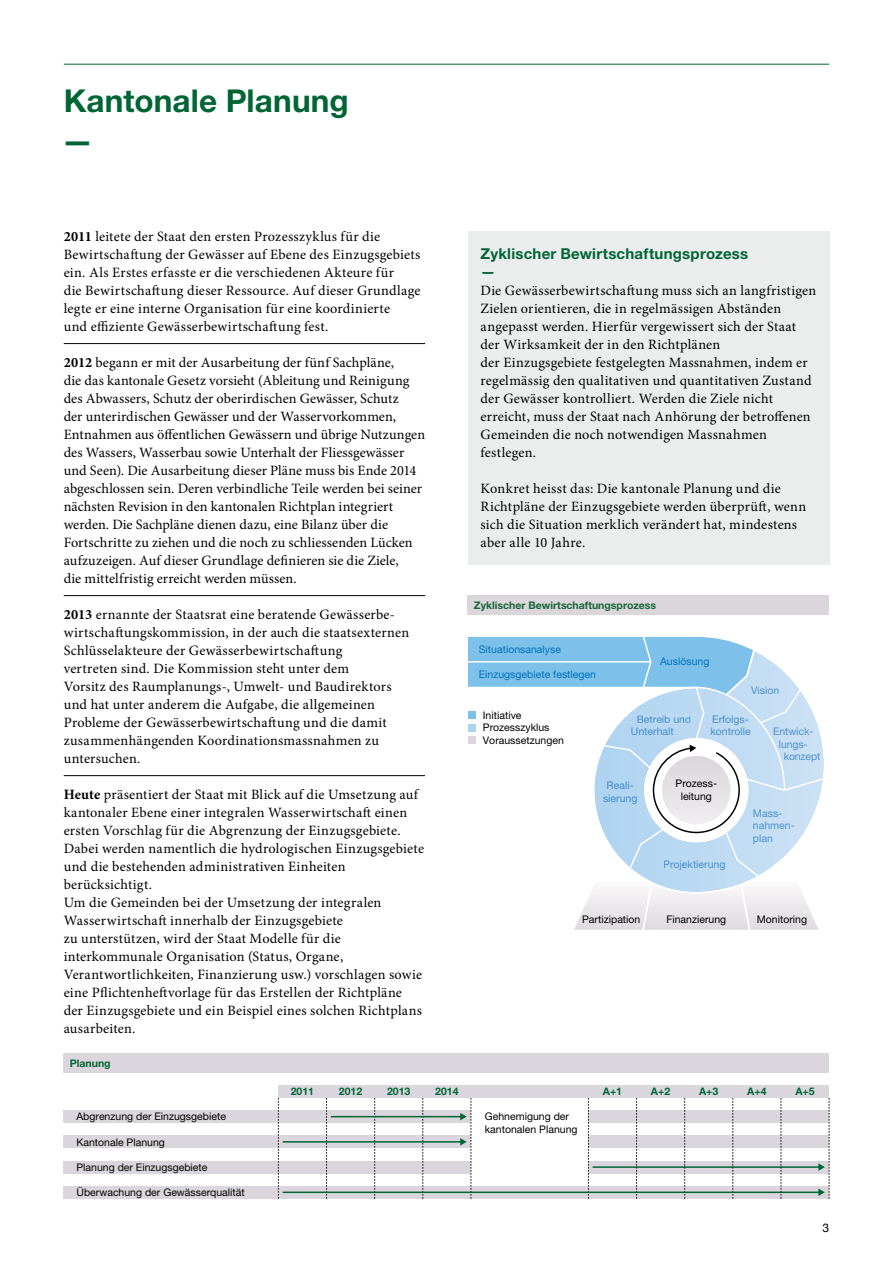
<style>
.page{position:relative;width:893px;height:1263px;background:#fff}
.page>*{position:absolute;margin:0;border:0;box-sizing:border-box;transform-origin:0 0}
.t1{font:700 31.5px/40.5px "Helvetica Neue";letter-spacing:.005em;color:#006535}
.t2{font:700 15px/18px "Helvetica Neue";letter-spacing:.015em;color:#006535}
.t3{font:14.25px/18px "Minion Pro";letter-spacing:.015em;color:#000}
.t4{font:12px "Helvetica Neue";color:#000}
.t5{font:10.5px/12.6px "Helvetica Neue";color:#000}
.t6{font:10.5px "Helvetica Neue";color:#0072bc}
.t7{font:700 10.5px "Helvetica Neue";color:#006535}
.t8{font:700 10.5px "Helvetica Neue";color:#166537}
.t9{font:10.5px/12.6px "Helvetica Neue";color:#4e91cd}
.t10{font:10.5px "Helvetica Neue";letter-spacing:-.01em;color:#5092ce}
.t11{font:10.5px/12.6px "Helvetica Neue";color:#488fcc}
.t12{font:10.5px/12.6px "Helvetica Neue";color:#4b90cd}
.t13{font:10.5px "Helvetica Neue";color:#4a90cd}
.t14{font:10.5px/12.6px "Helvetica Neue";color:#458ecc;text-align:center}
.s1{font-weight:700}
.s2{color:#478ecc}
.s3{color:#498fcd}
.s4{color:#4a90cd}
.s5{color:#498fcc}
.s6{color:#4f91cd}
.s7{color:#5192ce}
.s8{color:#4f91ce}
.s9{color:#5392ce}
.s10{color:#4d90cd}
.s11{color:#4e90cd}
.s12{color:#468dcb}
.s13{color:#458dcb}
.s14{color:#4890cd}
.s15{color:#4b90cd}
</style>
<div class="page">
<hr style="left:64px;top:64px;width:765px;height:1px;background:#006535">
<hr style="left:64px;top:343px;width:361px;height:1px;background:#000">
<hr style="left:64px;top:595px;width:361px;height:1px;background:#000">
<hr style="left:64px;top:775px;width:361px;height:1px;background:#000">
<img style="left:574px;top:894px;width:245px;height:36px">
<div style="left:468px;top:596px;width:361px;height:19px;background:#dbd6dc"></div>
<svg style="left:468px;top:636px;width:280px;height:258px"></svg>
<svg style="left:593px;top:648px;width:231px;height:246px"></svg>
<div style="left:754px;top:809px;width:28px;height:8px;background:#c5def4"></div>
<div style="left:754px;top:822px;width:40px;height:7px;background:#c5def4"></div>
<div style="left:754px;top:834px;width:18px;height:10px;background:#c4def4"></div>
<div style="left:278px;top:1085px;width:551px;height:13px;background:#dbd6dd"></div>
<div style="left:64px;top:1110px;width:407px;height:13px;background:#dbd6dd"></div>
<div style="left:64px;top:1135px;width:407px;height:13px;background:#dbd6dd"></div>
<div style="left:64px;top:1186px;width:765px;height:12px;background:#dbd6dd"></div>
<div style="left:64px;top:1161px;width:407px;height:12px;background:#dbd6dd"></div>
<div style="left:588px;top:1110px;width:241px;height:13px;background:#dbd6dd"></div>
<div style="left:588px;top:1135px;width:241px;height:13px;background:#dbd6dd"></div>
<div style="left:588px;top:1161px;width:241px;height:12px;background:#dbd6dd"></div>
<svg style="left:278px;top:1098px;width:1px;height:100px"></svg>
<svg style="left:326px;top:1098px;width:1px;height:100px"></svg>
<svg style="left:423px;top:1098px;width:1px;height:100px"></svg>
<svg style="left:374px;top:1098px;width:1px;height:100px"></svg>
<hr style="left:331px;top:1116px;width:130px;height:1px;background:#006535">
<hr style="left:283px;top:1141px;width:178px;height:1px;background:#006535">
<hr style="left:593px;top:1166px;width:226px;height:2px;background:#006535">
<svg style="left:460px;top:1098px;width:12px;height:100px"></svg>
<svg style="left:588px;top:1098px;width:1px;height:100px"></svg>
<svg style="left:636px;top:1098px;width:1px;height:100px"></svg>
<svg style="left:733px;top:1098px;width:1px;height:100px"></svg>
<svg style="left:684px;top:1098px;width:1px;height:100px"></svg>
<hr style="left:283px;top:1191px;width:536px;height:2px;background:#006535">
<svg style="left:781px;top:1098px;width:1px;height:100px"></svg>
<svg style="left:818px;top:1098px;width:12px;height:100px"></svg>
<div style="left:64px;top:1054px;width:765px;height:19px;background:#dbd6dd"></div>
<div style="left:468px;top:232px;width:361px;height:333px;background:#ebecec"></div>
<h1 class="t1" style="left:62px;top:80px;width:289px">Kantonale Planung —</h1>
<p class="t3" style="left:64px;top:227px;width:358px"><span class="s1">2011</span> leitete der Staat den ersten Prozesszyklus für die Bewirtschaftung der Gewässer auf Ebene des Einzugsgebiets ein. Als Erstes erfasste er die verschiedenen Akteure für<br>die Bewirtschaftung dieser Ressource. Auf dieser Grundlage legte er eine interne Organisation für eine koordinierte<br>und effiziente Gewässerbewirtschaftung fest.</p>
<p class="t3" style="left:64px;top:353px;width:363px"><span class="s1">2012</span> begann er mit der Ausarbeitung der fünf Sachpläne,<br>die das kantonale Gesetz vorsieht (Ableitung und Reinigung des Abwassers, Schutz der oberirdischen Gewässer, Schutz<br>der unterirdischen Gewässer und der Wasservorkommen, Entnahmen aus öffentlichen Gewässern und übrige Nutzungen des Wassers, Wasserbau sowie Unterhalt der Fliessgewässer und Seen). Die Ausarbeitung dieser Pläne muss bis Ende 2014 abgeschlossen sein. Deren verbindliche Teile werden bei seiner nächsten Revision in den kantonalen Richtplan integriert werden. Die Sachpläne dienen dazu, eine Bilanz über die Fortschritte zu ziehen und die noch zu schliessenden Lücken aufzuzeigen. Auf dieser Grundlage definieren sie die Ziele,<br>die mittelfristig erreicht werden müssen.</p>
<p class="t3" style="left:64px;top:605px;width:347px"><span class="s1">2013</span> ernannte der Staatsrat eine beratende Gewässerbe&shy;wirtschaftungskommission, in der auch die staatsexternen Schlüsselakteure der Gewässerbewirtschaftung<br>vertreten sind. Die Kommission steht unter dem<br>Vorsitz des Raumplanungs-, Umwelt- und Baudirektors und hat unter anderem die Aufgabe, die allgemeinen Probleme der Gewässerbewirtschaftung und die damit zusammenhängenden Koordinationsmassnahmen zu untersuchen.</p>
<p class="t3" style="left:64px;top:785px;width:362px"><span class="s1">Heute</span> präsentiert der Staat mit Blick auf die Umsetzung auf kantonaler Ebene einer integralen Wasserwirtschaft einen ersten Vorschlag für die Abgrenzung der Einzugsgebiete.<br>Dabei werden namentlich die hydrologischen Einzugsgebiete und die bestehenden administrativen Einheiten berücksichtigt.<br>Um die Gemeinden bei der Umsetzung der integralen Wasserwirtschaft innerhalb der Einzugsgebiete<br>zu unterstützen, wird der Staat Modelle für die interkommunale Organisation (Status, Organe, Verantwortlichkeiten, Finanzierung usw.) vorschlagen sowie eine Pflichtenheftvorlage für das Erstellen der Richtpläne der Einzugsgebiete und ein Beispiel eines solchen Richtplans ausarbeiten.</p>
<p class="t7" style="left:70px;top:1057px;width:42px">Planung</p>
<p class="t7" style="left:291px;top:1085px;width:25px">2011</p>
<p class="t7" style="left:339px;top:1085px;width:25px">2012</p>
<p class="t7" style="left:387px;top:1085px;width:25px">2013</p>
<p class="t7" style="left:435px;top:1085px;width:25px">2014</p>
<p class="t2" style="left:481px;top:244px;width:269px">Zyklischer Bewirtschaftungsprozess —</p>
<p class="t3" style="left:481px;top:281px;width:337px">Die Gewässerbewirtschaftung muss sich an langfristigen Zielen orientieren, die in regelmässigen Abständen angepasst werden. Hierfür vergewissert sich der Staat der Wirksamkeit der in den Richtplänen<br>der Einzugsgebiete festgelegten Massnahmen, indem er regelmässig den qualitativen und quantitativen Zustand der Gewässer kontrolliert. Werden die Ziele nicht erreicht, muss der Staat nach Anhörung der betroffenen Gemeinden die noch notwendigen Massnahmen festlegen.</p>
<p class="t3" style="left:481px;top:479px;width:327px">Konkret heisst das: Die kantonale Planung und die Richtpläne der Einzugsgebiete werden überprüft, wenn sich die Situation merklich verändert hat, mindestens aber alle 10 Jahre.</p>
<p class="t8" style="left:474px;top:599px;width:184px">Zyklischer Bewirtschaftungsprozess</p>
<p class="t6" style="left:479px;top:643px;width:84px">Situationsanalyse</p>
<p class="t6" style="left:479px;top:668px;width:119px">Einzugsgebiete festlegen</p>
<p class="t5" style="left:483px;top:709px;width:83px">Initiative<br>Prozesszyklus<br>Voraussetzungen</p>
<p class="t6" style="left:660px;top:655px;width:51px">Auslösung</p>
<p class="t11" style="left:631px;top:712px;width:62px;text-indent:6px"><span class="s2">B</span>etreib <span class="s3">un</span><span class="s4">d<br></span><span class="s2">Unt</span>erh<span class="s5">alt</span></p>
<p class="t9" style="left:751px;top:684px;width:30px">Vis<span class="s6">ion</span></p>
<p class="t10" style="left:773px;top:725px;width:42px"><span class="s6">E</span>ntwick<span class="s7">-</span></p>
<p class="t10" style="left:779px;top:738px;width:30px"><span class="s8">lu</span>ngs<span class="s7">-</span></p>
<p class="t10" style="left:784px;top:750px;width:38px">kon<span class="s7">zep</span><span class="s9">t</span></p>
<p class="t12" style="left:710px;top:712px;width:42px">Erf<span class="s10">olg</span><span class="s11">s&shy;</span>kon<span class="s10">tro</span><span class="s11">lle</span></p>
<p class="t14" style="left:603px;top:779px;width:36px"><span class="s12">R</span>ea<span class="s2">li&shy;</span><span class="s13">si</span>erun<span class="s2">g</span></p>
<p class="t5" style="left:675px;top:777px;width:43px;text-align:center">Prozess&shy;leitung</p>
<p class="t13" style="left:663px;top:857px;width:64px"><span class="s5">Pro</span><span class="s14">je</span>ktie<span class="s15">rung</span></p>
<p class="t9" style="left:753px;top:807px;width:43px">Mas<span class="s6">s&shy;</span>nah<span class="s6">men&shy;</span>pla<span class="s6">n</span></p>
<p class="t5" style="left:582px;top:912px;width:60px">Partizipation</p>
<p class="t5" style="left:666px;top:912px;width:61px">Finanzierung</p>
<p class="t5" style="left:757px;top:912px;width:52px">Monitoring</p>
<p class="t7" style="left:603px;top:1085px;width:21px">A+1</p>
<p class="t7" style="left:651px;top:1085px;width:21px">A+2</p>
<p class="t7" style="left:699px;top:1085px;width:21px">A+3</p>
<p class="t7" style="left:747px;top:1085px;width:21px">A+4</p>
<p class="t7" style="left:795px;top:1085px;width:21px">A+5</p>
<p class="t5" style="left:76px;top:1110px;width:151px">Abgrenzung der Einzugsgebiete</p>
<p class="t5" style="left:485px;top:1110px;width:94px">Gehnemigung der kantonalen Planung</p>
<p class="t5" style="left:76px;top:1135px;width:90px">Kantonale Planung</p>
<p class="t5" style="left:76px;top:1161px;width:133px">Planung der Einzugsgebiete</p>
<p class="t5" style="left:76px;top:1186px;width:170px">Überwachung der Gewässerqualität</p>
<p class="t4" style="left:822px;top:1217px;width:8px">3</p>
</div>
